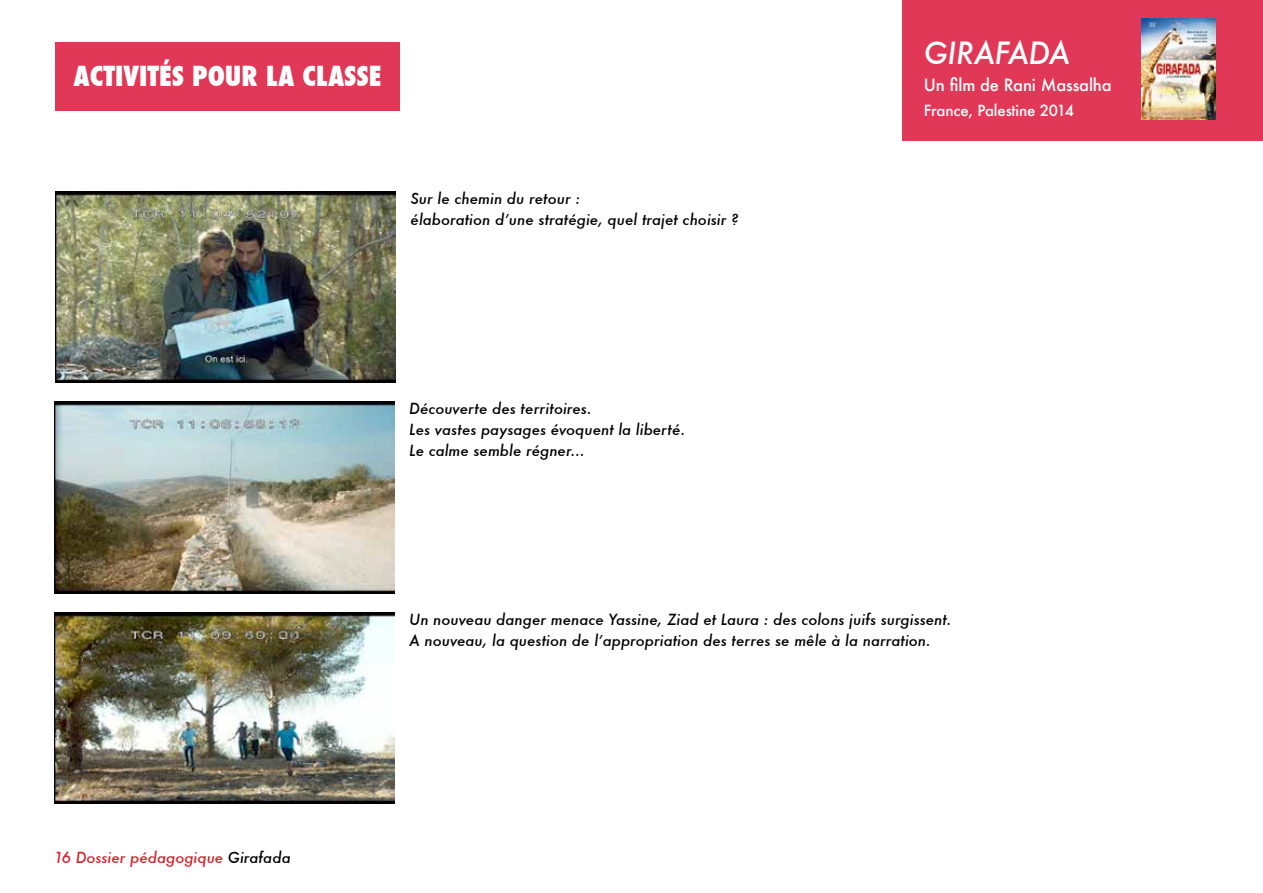
<style>
.page{position:relative;width:1263px;height:893px;background:#fff}
.page>*{position:absolute;margin:0;border:0;box-sizing:border-box;transform-origin:0 0}
.t1{font:italic 500 30px "Futura";letter-spacing:-.01em;color:#fff}
.t2{font:800 condensed 27px "Futura";color:#fff}
.t3{font:500 16.5px "Futura";letter-spacing:-.01em;color:#fff}
.t4{font:italic 500 15px/21px "Futura";color:#000}
.t5{font:italic 500 15px "Futura";color:#d2232a}
.t6{font:500 15px "Futura";letter-spacing:-.01em;color:#fff}
.s1{color:#000}
</style>
<div class="page">
<div style="left:55px;top:43px;width:345px;height:68px;background:#e03856"></div>
<div style="left:903px;top:0;width:360px;height:140px;background:#e03856"></div>
<img style="left:1141px;top:18px;width:75px;height:101px">
<img style="left:55px;top:191px;width:341px;height:192px">
<img style="left:54px;top:402px;width:340px;height:191px">
<img style="left:54px;top:612px;width:340px;height:192px">
<h2 class="t2" style="left:73px;top:58px;width:309px">ACTIVITÉS POUR LA CLASSE</h2>
<p class="t4" style="left:411px;top:188px;width:329px">Sur le chemin du retour :<br>élaboration d’une stratégie, quel trajet choisir ?</p>
<h1 class="t1" style="left:924px;top:32px;width:148px">Girafada</h1>
<p class="t3" style="left:924px;top:73px;width:189px">Un film de Rani Massalha</p>
<p class="t6" style="left:924px;top:100px;width:152px">France, Palestine 2014</p>
<p class="t4" style="left:409px;top:398px;width:277px">Découverte des territoires.<br>Les vastes paysages évoquent la liberté.<br>Le calme semble régner...</p>
<p class="t4" style="left:409px;top:608px;width:544px">Un nouveau danger menace Yassine, Ziad et Laura : des colons juifs surgissent.<br>A nouveau, la question de l’appropriation des terres se mêle à la narration.</p>
<p class="t5" style="left:54px;top:847px;width:238px">16 Dossier pédagogique <span class="s1">Girafada</span></p>
</div>
